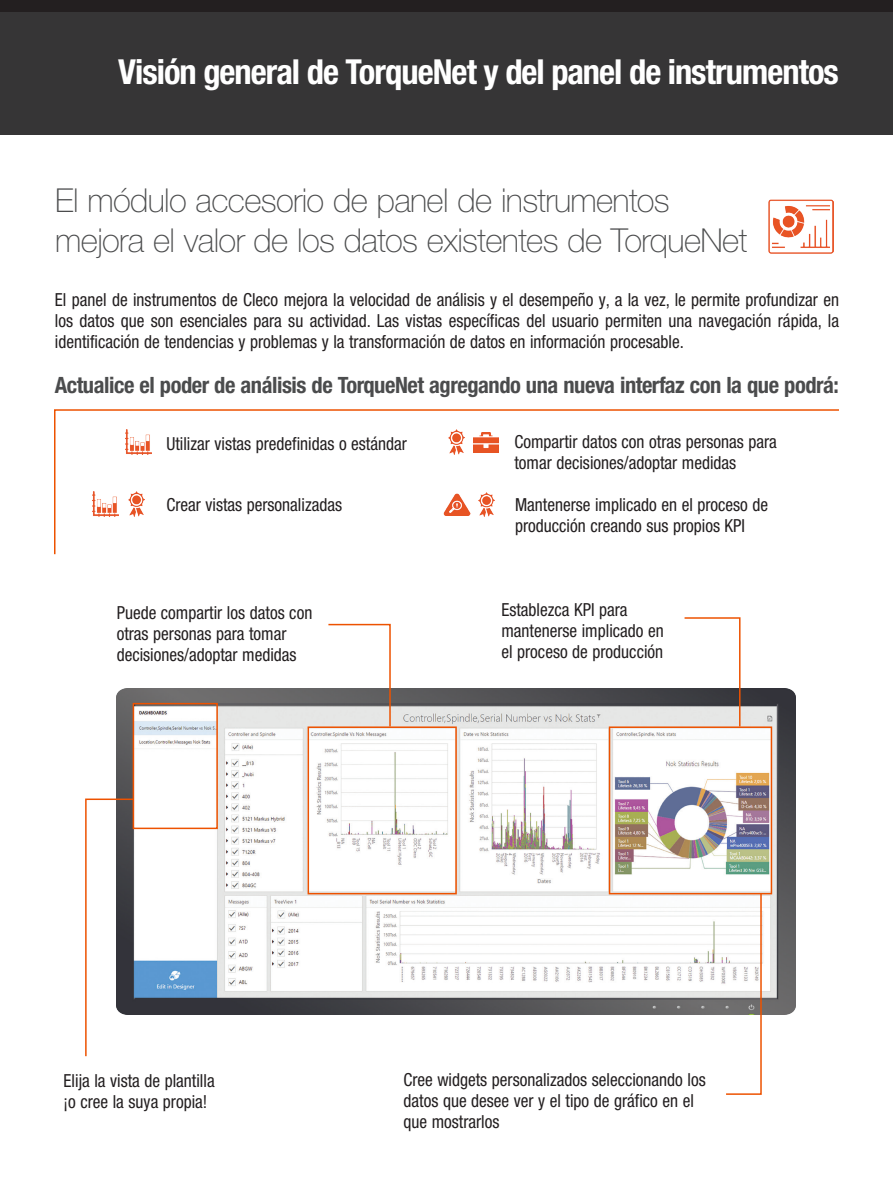
<style>
.page{position:relative;width:893px;height:1191px;background:#fff}
.page>*{position:absolute;margin:0;border:0;box-sizing:border-box;transform-origin:0 0}
.t1{font:700 condensed 34.5px "Helvetica Neue LT Pro";letter-spacing:-.03em;color:#fff}
.t2{font:100 33px/40.5px "Helvetica Neue LT Pro";letter-spacing:-.02em;color:#4b4c4d}
.t3{font:700 condensed 22.5px "Helvetica Neue LT Pro";letter-spacing:-.02em;color:#4b4c4d}
.t4{font:condensed 18px/21px "Helvetica Neue LT Pro";color:#231f20;scale:.96 1}
</style>
<div class="page">
<img style="left:117px;top:689px;width:679px;height:326px">
<svg style="left:54px;top:409px;width:785px;height:146px"></svg>
<div style="left:0;top:5px;width:893px;height:130px;background:#363536"></div>
<div style="left:0;top:0;width:893px;height:11px;background:#231f20"></div>
<img style="left:769px;top:199px;width:65px;height:54px">
<img style="left:473px;top:433px;width:26px;height:19px">
<img style="left:128px;top:492px;width:17px;height:24px">
<img style="left:448px;top:429px;width:17px;height:25px">
<img style="left:478px;top:492px;width:17px;height:25px">
<img style="left:444px;top:493px;width:26px;height:23px">
<img style="left:125px;top:429px;width:26px;height:25px">
<img style="left:92px;top:492px;width:26px;height:24px">
<svg style="left:85px;top:797px;width:50px;height:260px"></svg>
<svg style="left:327px;top:623px;width:64px;height:103px"></svg>
<svg style="left:683px;top:617px;width:58px;height:109px"></svg>
<svg style="left:725px;top:894px;width:37px;height:201px"></svg>
<div style="left:133px;top:703px;width:85px;height:126px;border:2px solid #ed5200"></div>
<div style="left:308px;top:726px;width:149px;height:168px;border:2px solid #ed5200"></div>
<div style="left:609px;top:726px;width:163px;height:168px;border:2px solid #ed5200"></div>
<h1 class="t1" style="left:118px;top:51px;width:722px">Visión general de TorqueNet y del panel de instrumentos</h1>
<h2 class="t2" style="left:55px;top:180px;width:693px">El módulo accesorio de panel de instrumentos mejora el valor de los datos existentes de TorqueNet</h2>
<p class="t4" style="left:55px;top:289px;width:818px;text-align:justify">El panel de instrumentos de Cleco mejora la velocidad de análisis y el desempeño y, a la vez, le permite profundizar en los datos que son esenciales para su actividad. Las vistas específicas del usuario permiten una navegación rápida, la identificación de tendencias y problemas y la transformación de datos en información procesable.</p>
<p class="t3" style="left:55px;top:372px;width:786px">Actualice el poder de análisis de TorqueNet agregando una nueva interfaz con la que podrá:</p>
<p class="t4" style="left:166px;top:433px;width:252px">Utilizar vistas predefinidas o estándar</p>
<p class="t4" style="left:514px;top:431px;width:275px">Compartir datos con otras personas para tomar decisiones/adoptar medidas</p>
<p class="t4" style="left:515px;top:494px;width:265px">Mantenerse implicado en el proceso de producción creando sus propios KPI</p>
<p class="t4" style="left:166px;top:494px;width:185px">Crear vistas personalizadas</p>
<p class="t4" style="left:117px;top:601px;width:205px">Puede compartir los datos con otras personas para tomar decisiones/adoptar medidas</p>
<p class="t4" style="left:501px;top:598px;width:171px">Establezca KPI para mantenerse implicado en el proceso de producción</p>
<p class="t4" style="left:64px;top:1070px;width:159px">Elija la vista de plantilla ¡o cree la suya propia!</p>
<p class="t4" style="left:403px;top:1069px;width:316px">Cree widgets personalizados seleccionando los datos que desee ver y el tipo de gráfico en el que mostrarlos</p>
</div>
